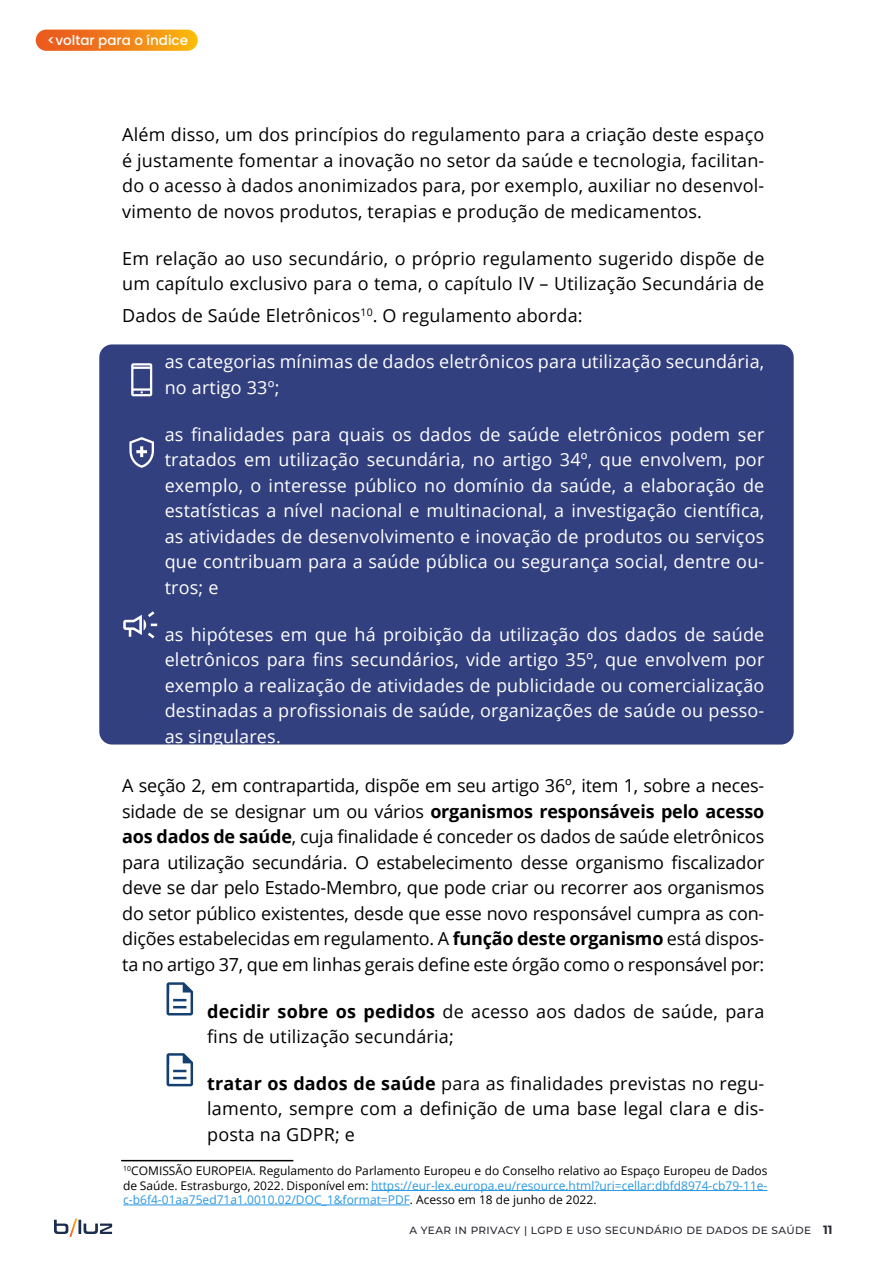
<style>
.page{position:relative;width:893px;height:1263px;background:#fff}
.page>*{position:absolute;margin:0;border:0;box-sizing:border-box;transform-origin:0 0}
.t1{font:18px/25.5px "Open Sans";letter-spacing:.01em;color:#000;text-align:justify}
.t2{font:18px/25.5px "Open Sans";letter-spacing:.01em;color:#fff;text-align:justify}
.t3{font:500 13.5px "Poppins";color:#fff}
.t4{font:12px/14.4px "Open Sans";color:#000;text-align:justify}
.t5{font:700 12px "Montserrat";color:#262830}
.t6{font:500 10.5px "Montserrat";letter-spacing:.04em;color:#262830}
.s1{font-weight:700}
.s2{color:#2998e3}
</style>
<div class="page">
<svg style="left:54px;top:1218px;width:58px;height:19px"></svg>
<div style="left:36px;top:30px;width:162px;height:21px;background:linear-gradient(to right,#e84e21,#f9b50f);border-radius:11px"></div>
<div style="left:99px;top:344px;width:695px;height:400px;background:#334080;border-radius:13px"></div>
<hr style="left:371px;top:1190px;width:396px;height:1px;background:#2998e3">
<hr style="left:123px;top:1204px;width:287px;height:1px;background:#2998e3">
<hr style="left:121px;top:1160px;width:172px;height:1px;background:#000">
<svg style="left:129px;top:437px;width:25px;height:31px"></svg>
<svg style="left:123px;top:611px;width:34px;height:27px"></svg>
<svg style="left:131px;top:363px;width:21px;height:33px"></svg>
<svg style="left:167px;top:982px;width:26px;height:33px"></svg>
<svg style="left:167px;top:1053px;width:26px;height:33px"></svg>
<p class="t3" style="left:47px;top:32px;width:142px">&lt;voltar para o índice</p>
<p class="t1" style="left:122px;top:122px;width:644px">Além disso, um dos princípios do regulamento para a criação deste espaço é justamente fomentar a inovação no setor da saúde e tecnologia, facilitan&shy;do o acesso à dados anonimizados para, por exemplo, auxiliar no desenvol&shy;vimento de novos produtos, terapias e produção de medicamentos.</p>
<p class="t1" style="left:122px;top:245px;width:644px">Em relação ao uso secundário, o próprio regulamento sugerido dispõe de um capítulo exclusivo para o tema, o capítulo IV – Utilização Secundária de</p>
<p class="t1" style="left:122px;top:302px;width:462px">Dados de Saúde Eletrônicos<sup>10</sup>. O regulamento aborda:</p>
<p class="t2" style="left:165px;top:349px;width:601px">as categorias mínimas de dados eletrônicos para utilização secundária, no artigo 33º;</p>
<p class="t2" style="left:165px;top:421px;width:601px">as finalidades para quais os dados de saúde eletrônicos podem ser tratados em utilização secundária, no artigo 34º, que envolvem, por exemplo, o interesse público no domínio da saúde, a elaboração de estatísticas a nível nacional e multinacional, a investigação científica, as atividades de desenvolvimento e inovação de produtos ou serviços que contribuam para a saúde pública ou segurança social, dentre ou&shy;tros; e</p>
<p class="t2" style="left:165px;top:621px;width:601px">as hipóteses em que há proibição da utilização dos dados de saúde eletrônicos para fins secundários, vide artigo 35º, que envolvem por exemplo a realização de atividades de publicidade ou comercialização destinadas a profissionais de saúde, organizações de saúde ou pesso&shy;as singulares.</p>
<p class="t1" style="left:122px;top:772px;width:644px">A seção 2, em contrapartida, dispõe em seu artigo 36º, item 1, sobre a neces&shy;sidade de se designar um ou vários <span class="s1">organismos responsáveis pelo acesso aos dados de saúde</span>, cuja finalidade é conceder os dados de saúde eletrônicos para utilização secundária. O estabelecimento desse organismo fiscalizador deve se dar pelo Estado-Membro, que pode criar ou recorrer aos organismos do setor público existentes, desde que esse novo responsável cumpra as con&shy;dições estabelecidas em regulamento. A <span class="s1">função deste organismo</span> está dispos&shy;ta no artigo 37, que em linhas gerais define este órgão como o responsável por:</p>
<p class="t1" style="left:207px;top:998px;width:559px"><span class="s1">decidir sobre os pedidos</span> de acesso aos dados de saúde, para fins de utilização secundária;</p>
<p class="t1" style="left:207px;top:1070px;width:559px"><span class="s1">tratar os dados de saúde</span> para as finalidades previstas no regu&shy;lamento, sempre com a definição de uma base legal clara e dis&shy;posta na GDPR; e</p>
<p class="t4" style="left:123px;top:1163px;width:646px"><sup>10</sup>COMISSÃO EUROPEIA. Regulamento do Parlamento Europeu e do Conselho relativo ao Espaço Europeu de Dados de Saúde. Estrasburgo, 2022. Disponível em: <span class="s2">https://eur-lex.europa.eu/resource.html?uri=cellar:dbfd8974-cb79-11e&shy;c-b6f4-01aa75ed71a1.0010.02/DOC_1&amp;format=PDF</span>. Acesso em 18 de junho de 2022.</p>
<p class="t6" style="left:409px;top:1222px;width:403px">A YEAR IN PRIVACY | LGPD E USO SECUNDÁRIO DE DADOS DE SAÚDE</p>
<p class="t5" style="left:823px;top:1221px;width:11px">11</p>
</div>
